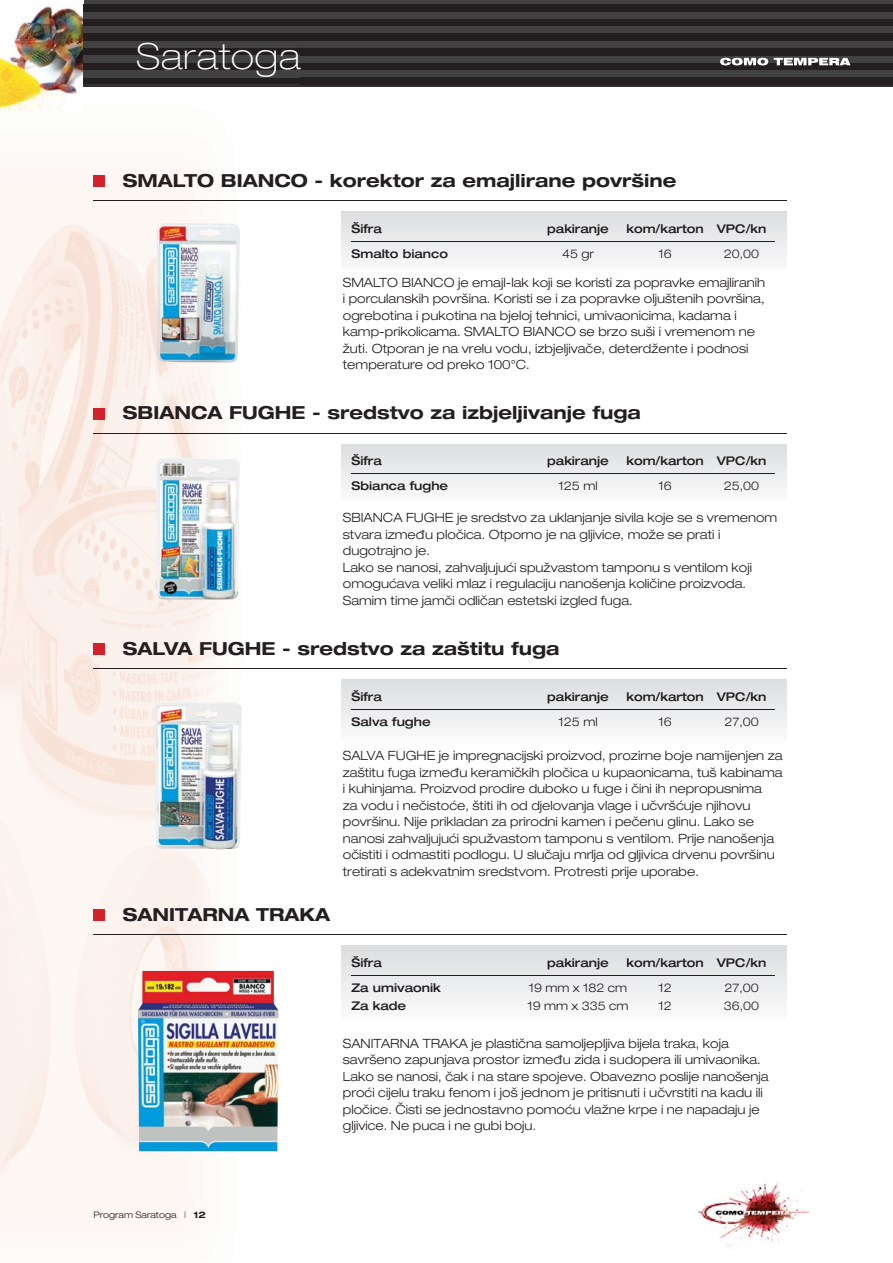
<style>
.page{position:relative;width:893px;height:1263px;background:#fff}
.page>*{position:absolute;margin:0;border:0;box-sizing:border-box;transform-origin:0 0}
.t1{font:100 expanded 36px "Helvetica Neue LT Pro";letter-spacing:.025em;color:#fff}
.t2{font:700 expanded 18px "Helvetica Neue LT Pro";color:#231f20}
.t3{font:300 expanded 12.75px/16.5px "Helvetica Neue LT Pro";color:#231f20}
.t4{font:500 expanded 12px "Helvetica Neue LT Pro";color:#231f20}
.t5{font:300 expanded 12px "Helvetica Neue LT Pro";color:#231f20}
.t6{font:300 expanded 9px "Helvetica Neue LT Pro";color:#231f20}
.s1{font-weight:700}
</style>
<div class="page">
<img style="left:0;top:111px;width:299px;height:1107px">
<div style="left:0;top:0;width:893px;height:87px;background:#231f20"></div>
<div style="left:83px;top:12px;width:810px;height:7px;background:#414142"></div>
<div style="left:83px;top:26px;width:810px;height:7px;background:#414142"></div>
<div style="left:83px;top:41px;width:810px;height:7px;background:#414142"></div>
<img style="left:83px;top:44px;width:216px;height:4px">
<div style="left:299px;top:56px;width:594px;height:7px;background:#414142"></div>
<div style="left:83px;top:56px;width:216px;height:7px;background:#414142"></div>
<div style="left:299px;top:70px;width:594px;height:7px;background:#414142"></div>
<div style="left:83px;top:70px;width:216px;height:7px;background:#414142"></div>
<img style="left:83px;top:85px;width:216px;height:2px">
<hr style="left:299px;top:85px;width:594px;height:2px;background:#323031">
<svg style="left:774px;top:58px;width:76px;height:7px"></svg>
<svg style="left:720px;top:58px;width:48px;height:7px"></svg>
<img style="left:699px;top:1182px;width:110px;height:65px">
<img style="left:0;top:0;width:83px;height:111px">
<hr style="left:83px;top:0;width:810px;height:4px;background:#414142">
<div style="left:94px;top:176px;width:11px;height:11px;background:#d2232a"></div>
<hr style="left:94px;top:200px;width:693px;height:1px;background:#231f20">
<div style="left:342px;top:212px;width:445px;height:63px;background:linear-gradient(to bottom,#dcdddf,#fcfcfd)"></div>
<hr style="left:351px;top:241px;width:424px;height:1px;background:#231f20">
<div style="left:94px;top:408px;width:11px;height:11px;background:#d2232a"></div>
<hr style="left:94px;top:433px;width:693px;height:1px;background:#231f20">
<div style="left:342px;top:444px;width:445px;height:60px;background:linear-gradient(to bottom,#dcddde,#fcfcfc)"></div>
<hr style="left:351px;top:474px;width:424px;height:1px;background:#231f20">
<div style="left:94px;top:644px;width:11px;height:11px;background:#d2232a"></div>
<hr style="left:94px;top:668px;width:693px;height:1px;background:#231f20">
<div style="left:342px;top:680px;width:445px;height:64px;background:linear-gradient(to bottom,#dcdddf,#fcfcfc)"></div>
<hr style="left:351px;top:709px;width:424px;height:1px;background:#231f20">
<div style="left:94px;top:910px;width:11px;height:11px;background:#d2232a"></div>
<hr style="left:94px;top:935px;width:693px;height:1px;background:#231f20">
<div style="left:342px;top:946px;width:445px;height:77px;background:linear-gradient(to bottom,#dcdddf,#fcfcfd)"></div>
<hr style="left:351px;top:975px;width:424px;height:1px;background:#231f20">
<img style="left:211px;top:223px;width:29px;height:66px">
<img style="left:156px;top:458px;width:84px;height:142px">
<img style="left:154px;top:702px;width:88px;height:148px">
<img style="left:138px;top:971px;width:141px;height:180px">
<h1 class="t1" style="left:136px;top:43px;width:166px">Saratoga</h1>
<h2 class="t2" style="left:123px;top:174px;width:555px">SMALTO BIANCO - korektor za emajlirane površine</h2>
<p class="t4" style="left:351px;top:224px;width:32px">Šifra</p>
<p class="t4" style="left:547px;top:224px;width:63px">pakiranje</p>
<p class="t4" style="left:626px;top:224px;width:141px">kom/karton VPC/kn</p>
<p class="t4" style="left:351px;top:249px;width:98px">Smalto bianco</p>
<p class="t5" style="left:562px;top:249px;width:33px">45 gr</p>
<p class="t5" style="left:658px;top:249px;width:15px">16</p>
<p class="t5" style="left:724px;top:249px;width:37px">20,00</p>
<p class="t3" style="left:343px;top:276px;width:424px">SMALTO BIANCO je emajl-lak koji se koristi za popravke emajliranih i porculanskih površina. Koristi se i za popravke oljuštenih površina, ogrebotina i pukotina na bjeloj tehnici, umivaonicima, kadama i kamp-prikolicama. SMALTO BIANCO se brzo suši i vremenom ne žuti. Otporan je na vrelu vodu, izbjeljivače, deterdžente i podnosi temperature od preko 100°C.</p>
<h2 class="t2" style="left:123px;top:407px;width:519px">SBIANCA FUGHE - sredstvo za izbjeljivanje fuga</h2>
<p class="t4" style="left:351px;top:457px;width:32px">Šifra</p>
<p class="t4" style="left:547px;top:457px;width:63px">pakiranje</p>
<p class="t4" style="left:626px;top:457px;width:141px">kom/karton VPC/kn</p>
<p class="t4" style="left:351px;top:482px;width:98px">Sbianca fughe</p>
<p class="t5" style="left:559px;top:482px;width:40px">125 ml</p>
<p class="t5" style="left:658px;top:482px;width:15px">16</p>
<p class="t5" style="left:724px;top:482px;width:37px">25,00</p>
<p class="t3" style="left:343px;top:511px;width:436px">SBIANCA FUGHE je sredstvo za uklanjanje sivila koje se s vremenom stvara između pločica. Otporno je na gljivice, može se prati i dugotrajno je.<br>Lako se nanosi, zahvaljujući spužvastom tamponu s ventilom koji omogućava veliki mlaz i regulaciju nanošenja količine proizvoda.<br>Samim time jamči odličan estetski izgled fuga.</p>
<h2 class="t2" style="left:123px;top:642px;width:438px">SALVA FUGHE - sredstvo za zaštitu fuga</h2>
<p class="t4" style="left:351px;top:692px;width:32px">Šifra</p>
<p class="t4" style="left:547px;top:692px;width:63px">pakiranje</p>
<p class="t4" style="left:626px;top:692px;width:141px">kom/karton VPC/kn</p>
<p class="t4" style="left:351px;top:717px;width:81px">Salva fughe</p>
<p class="t5" style="left:559px;top:717px;width:40px">125 ml</p>
<p class="t5" style="left:658px;top:717px;width:15px">16</p>
<p class="t5" style="left:724px;top:717px;width:36px">27,00</p>
<h2 class="t2" style="left:123px;top:908px;width:209px">SANITARNA TRAKA</h2>
<p class="t3" style="left:343px;top:749px;width:441px">SALVA FUGHE je impregnacijski proizvod, prozirne boje namijenjen za zaštitu fuga između keramičkih pločica u kupaonicama, tuš kabinama i kuhinjama. Proizvod prodire duboko u fuge i čini ih nepropusnima<br>za vodu i nečistoće, štiti ih od djelovanja vlage i učvršćuje njihovu površinu. Nije prikladan za prirodni kamen i pečenu glinu. Lako se nanosi zahvaljujući spužvastom tamponu s ventilom. Prije nanošenja očistiti i odmastiti podlogu. U slučaju mrlja od gljivica drvenu površinu tretirati s adekvatnim sredstvom. Protresti prije uporabe.</p>
<p class="t4" style="left:351px;top:958px;width:32px">Šifra</p>
<p class="t4" style="left:547px;top:958px;width:63px">pakiranje</p>
<p class="t4" style="left:626px;top:958px;width:141px">kom/karton VPC/kn</p>
<p class="t4" style="left:351px;top:983px;width:91px">Za umivaonik</p>
<p class="t5" style="left:529px;top:983px;width:100px">19 mm x 182 cm</p>
<p class="t5" style="left:658px;top:983px;width:15px">12</p>
<p class="t5" style="left:724px;top:983px;width:36px">27,00</p>
<p class="t4" style="left:351px;top:1002px;width:56px">Za kade</p>
<p class="t5" style="left:528px;top:1002px;width:102px">19 mm x 335 cm</p>
<p class="t5" style="left:658px;top:1002px;width:15px">12</p>
<p class="t5" style="left:724px;top:1002px;width:37px">36,00</p>
<p class="t3" style="left:343px;top:1037px;width:427px">SANITARNA TRAKA je plastična samoljepljiva bijela traka, koja savršeno zapunjava prostor između zida i sudopera ili umivaonika.<br>Lako se nanosi, čak i na stare spojeve. Obavezno poslije nanošenja proći cijelu traku fenom i još jednom je pritisnuti i učvrstiti na kadu ili pločice. Čisti se jednostavno pomoću vlažne krpe i ne napadaju je gljivice. Ne puca i ne gubi boju.</p>
<p class="t6" style="left:94px;top:1211px;width:114px">Program Saratoga | <span class="s1">12</span></p>
</div>
